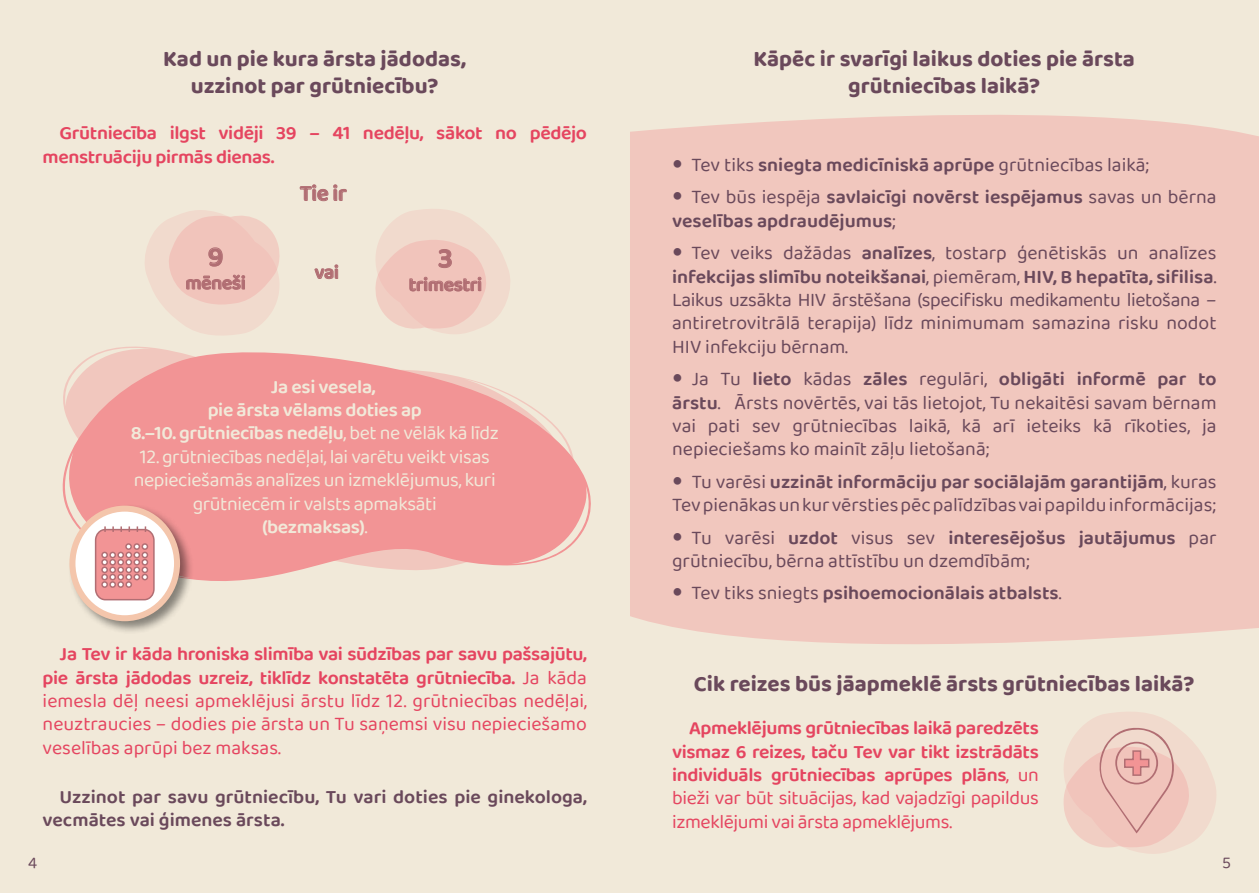
<style>
.page{position:relative;width:1259px;height:893px;background:#f1e9d9}
.page>*{position:absolute;margin:0;border:0;box-sizing:border-box;transform-origin:0 0}
.t1{font:600 28.5px "Baloo Paaji 2";color:#b16e73}
.t2{font:700 22.5px/27px "Baloo Paaji 2";color:#6a495b;text-align:center}
.t3{font:600 22.5px "Baloo Paaji 2";color:#b16e73}
.t4{font:19.5px/23.4px "Baloo Paaji 2";color:#6a495b}
.t5{font:600 19.5px/23.4px "Baloo Paaji 2";letter-spacing:-.02em;color:#e54560;text-align:justify}
.t6{font:19.5px/23.4px "Baloo Paaji 2";color:#e54560;text-align:justify}
.t7{font:600 19.5px/23.4px "Baloo Paaji 2";color:#6a495b}
.t8{font:19.5px/23.4px "Baloo Paaji 2";letter-spacing:-.02em;color:#f1e9d9;text-align:center}
.t9{font:600 19.5px "Baloo Paaji 2";letter-spacing:-.02em;color:#f1e9d9}
.t10{font:600 19.5px "Baloo Paaji 2";letter-spacing:-.02em;color:#b16e73}
.t11{font:16.5px "Baloo Paaji 2";color:#6a495b}
.s1{font-weight:400}
.s2{font-weight:600}
</style>
<div class="page">
<svg style="left:145px;top:210px;width:135px;height:125px"></svg>
<svg style="left:375px;top:209px;width:135px;height:125px"></svg>
<svg style="left:314px;top:264px;width:25px;height:15px"></svg>
<div style="left:630px;top:115px;width:629px;height:529px;background:#f1c7be"></div>
<svg style="left:62px;top:346px;width:520px;height:235px;fill:#f29495"></svg>
<div style="left:67px;top:504px;width:127px;height:131px;background:#000;opacity:.45"></div>
<svg style="left:72px;top:509px;width:105px;height:109px;fill:#fff"></svg>
<div style="left:69px;top:506px;width:111px;height:115px;border:6px solid #f4c6ac;border-radius:50%"></div>
<svg style="left:299px;top:184px;width:48px;height:18px"></svg>
<div style="left:96px;top:530px;width:58px;height:70px;background:#f29495;border-radius:10px"></div>
<div style="left:95px;top:529px;width:60px;height:71px;border:2px solid #b16e73;border-radius:10px"></div>
<div style="left:101px;top:552px;width:7px;height:6px;border:2px solid #b16e73;border-radius:50%"></div>
<div style="left:133px;top:543px;width:7px;height:7px;border:2px solid #b16e73;border-radius:50%"></div>
<div style="left:142px;top:543px;width:6px;height:7px;border:2px solid #b16e73;border-radius:50%"></div>
<div style="left:101px;top:559px;width:7px;height:7px;border:2px solid #b16e73;border-radius:50%"></div>
<div style="left:101px;top:566px;width:7px;height:7px;border:2px solid #b16e73;border-radius:50%"></div>
<div style="left:101px;top:574px;width:7px;height:6px;border:2px solid #b16e73;border-radius:50%"></div>
<div style="left:101px;top:581px;width:7px;height:7px;border:2px solid #b16e73;border-radius:50%"></div>
<div style="left:109px;top:581px;width:7px;height:7px;border:2px solid #b16e73;border-radius:50%"></div>
<div style="left:117px;top:581px;width:7px;height:7px;border:2px solid #b16e73;border-radius:50%"></div>
<div style="left:125px;top:581px;width:7px;height:7px;border:2px solid #b16e73;border-radius:50%"></div>
<svg style="left:102px;top:544px;width:46px;height:43px"></svg>
<div style="left:125px;top:543px;width:7px;height:7px;border:2px solid #b16e73;border-radius:50%"></div>
<svg style="left:104px;top:526px;width:2px;height:6px"></svg>
<svg style="left:112px;top:526px;width:2px;height:6px"></svg>
<svg style="left:120px;top:526px;width:2px;height:6px"></svg>
<svg style="left:1063px;top:712px;width:153px;height:142px"></svg>
<svg style="left:673px;top:160px;width:29px;height:12px"></svg>
<svg style="left:673px;top:192px;width:29px;height:12px"></svg>
<svg style="left:674px;top:248px;width:28px;height:12px"></svg>
<svg style="left:674px;top:374px;width:28px;height:12px"></svg>
<svg style="left:674px;top:477px;width:28px;height:12px"></svg>
<svg style="left:674px;top:533px;width:28px;height:12px"></svg>
<svg style="left:674px;top:588px;width:28px;height:12px"></svg>
<p class="t2" style="left:163px;top:45px;width:304px">Kad un pie kura ārsta jādodas, uzzinot par grūtniecību?</p>
<p class="t5" style="left:43px;top:121px;width:546px;text-indent:17px">Grūtniecība ilgst vidēji 39 – 41 nedēļu, sākot no pēdējo menstruāciju pirmās dienas.</p>
<p class="t3" style="left:300px;top:179px;width:49px">Tie ir</p>
<h1 class="t1" style="left:208px;top:239px;width:17px">9</h1>
<p class="t10" style="left:185px;top:271px;width:62px">mēneši</p>
<p class="t10" style="left:314px;top:260px;width:26px">vai</p>
<h1 class="t1" style="left:438px;top:241px;width:16px">3</h1>
<p class="t10" style="left:409px;top:272px;width:75px">trimestri</p>
<p class="t9" style="left:271px;top:374px;width:106px">Ja esi vesela,</p>
<p class="t9" style="left:208px;top:398px;width:216px">pie ārsta vēlams doties ap</p>
<p class="t9" style="left:131px;top:421px;width:370px">8.–10. grūtniecības nedēļu<span class="s1">, bet ne vēlāk kā līdz</span></p>
<p class="t8" style="left:134px;top:444px;width:363px">12. grūtniecības nedēļai, lai varētu veikt visas nepieciešamās analīzes un izmeklējumus, kuri grūtniecēm ir valsts apmaksāti<br><span class="s2">(bezmaksas)</span>.</p>
<p class="t6" style="left:43px;top:642px;width:546px;text-indent:17px"><span class="s2">Ja Tev ir kāda hroniska slimība vai sūdzības par savu pašsajūtu, pie ārsta jādodas uzreiz, tiklīdz konstatēta grūtniecība.</span> Ja kāda iemesla dēļ neesi apmeklējusi ārstu līdz 12. grūtniecības nedēļai, neuztraucies – dodies pie ārsta un Tu saņemsi visu nepieciešamo veselības aprūpi bez maksas.</p>
<p class="t7" style="left:43px;top:784px;width:546px;text-indent:17px">Uzzinot par savu grūtniecību, Tu vari doties pie ginekologa, vecmātes vai ģimenes ārsta.</p>
<p class="t2" style="left:753px;top:45px;width:383px">Kāpēc ir svarīgi laikus doties pie ārsta grūtniecības laikā?</p>
<p class="t7" style="left:691px;top:148px;width:526px;line-height:32.4px"><span class="s1">Tev tiks</span> sniegta medicīniskā aprūpe <span class="s1">grūtniecības laikā;<br>Tev būs iespēja</span> savlaicīgi novērst iespējamus <span class="s1">savas un bērna</span></p>
<p class="t4" style="left:691px;top:204px;width:526px;line-height:32.4px;text-indent:-20px"><span class="s2">veselības apdraudējumus</span>;<br>Tev veiks dažādas <span class="s2">analīzes</span>, tostarp ģenētiskās un analīzes</p>
<p class="t4" style="left:672px;top:264px;width:546px;text-align:justify"><span class="s2">infekcijas slimību noteikšanai</span>, piemēram, <span class="s2">HIV, B hepatīta, sifilisa</span>.<br>Laikus uzsākta HIV ārstēšana (specifisku medikamentu lietošana – antiretrovitrālā terapija) līdz minimumam samazina risku nodot HIV infekciju bērnam.</p>
<p class="t4" style="left:672px;top:367px;width:546px;text-align:justify;text-indent:20px">Ja Tu <span class="s2">lieto</span> kādas <span class="s2">zāles</span> regulāri, <span class="s2">obligāti informē par to ārstu</span>. Ārsts novērtēs, vai tās lietojot, Tu nekaitēsi savam bērnam vai pati sev grūtniecības laikā, kā arī ieteiks kā rīkoties, ja nepieciešams ko mainīt zāļu lietošanā;</p>
<p class="t4" style="left:672px;top:469px;width:546px;text-align:right">Tu varēsi <span class="s2">uzzināt informāciju par sociālajām garantijām</span>, kuras<br>Tevpienākasunkurvērstiespēcpalīdzībasvaipapilduinformācijas;</p>
<p class="t4" style="left:672px;top:525px;width:546px;text-indent:20px">Tu varēsi <span class="s2">uzdot</span> visus sev <span class="s2">interesējošus jautājumus</span> par grūtniecību, bērna attīstību un dzemdībām;</p>
<p class="t7" style="left:691px;top:581px;width:371px"><span class="s1">Tev tiks sniegts</span> psihoemocionālais atbalsts<span class="s1">.</span></p>
<p class="t2" style="left:694px;top:669px;width:502px">Cik reizes būs jāapmeklē ārsts grūtniecības laikā?</p>
<p class="t5" style="left:672px;top:716px;width:368px;text-indent:17px">Apmeklējums grūtniecības laikā paredzēts vismaz 6 reizes, taču Tev var tikt izstrādāts individuāls grūtniecības aprūpes plāns<span class="s1">, un bieži var būt situācijas, kad vajadzīgi papildus izmeklējumi vai ārsta apmeklējums.</span></p>
<p class="t11" style="left:28px;top:852px;width:11px">4</p>
<p class="t11" style="left:1222px;top:852px;width:10px">5</p>
</div>
